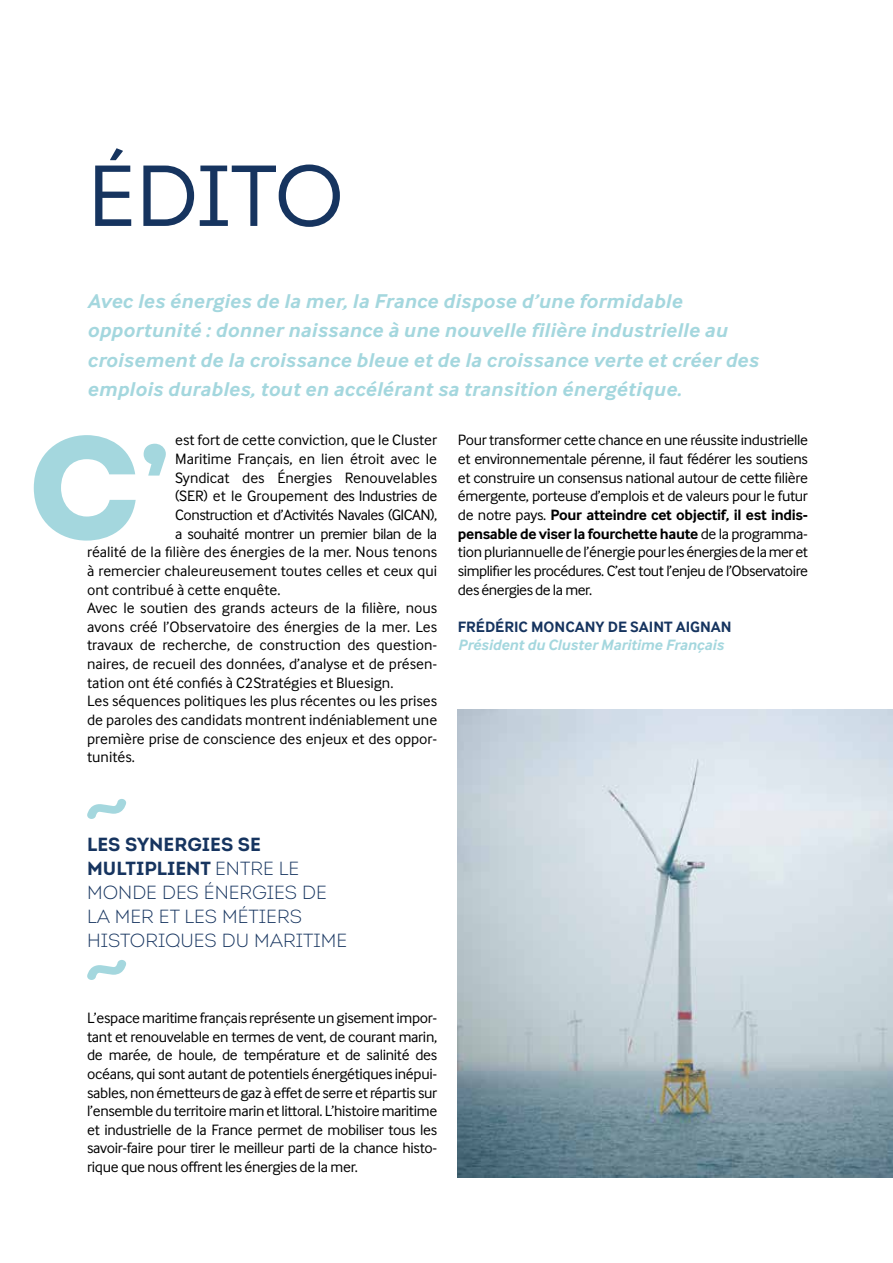
<style>
.page{position:relative;width:893px;height:1263px;background:#fff}
.page>*{position:absolute;margin:0;border:0;box-sizing:border-box;transform-origin:0 0}
.t1{font:147.45px "Intro";color:#a4d7de}
.t2{font:86.25px "Intro";letter-spacing:-.015em;color:#16345f}
.t3{font:italic 700 20.7px/29.4px "Inter Face";letter-spacing:.02em;color:#a4d7de}
.t4{font:300 18.9px/24.2px "Intro";color:#16345f}
.t5{font:15.6px/18.6px "Inter Face";color:#000;text-align:justify}
.t6{font:15.6px "Inter Face";letter-spacing:-.03em;color:#000}
.t7{font:italic 700 15.6px "Inter Face";color:#a4d7de}
.t8{font:700 15.6px "Inter Face";color:#16345f}
.s1{font-weight:700;font-size:135.6px}
.s2{font-weight:700}
</style>
<div class="page">
<svg style="left:87px;top:799px;width:39px;height:20px"></svg>
<svg style="left:87px;top:960px;width:39px;height:20px"></svg>
<img style="left:457px;top:709px;width:436px;height:468px">
<h2 class="t2" style="left:87px;top:143px;width:259px">ÉDITO</h2>
<p class="t3" style="left:87px;top:286px;width:673px">Avec les énergies de la mer, la France dispose d’une formidable opportunité : donner naissance à une nouvelle filière industrielle au croisement de la croissance bleue et de la croissance verte et créer des emplois durables, tout en accélérant sa transition énergétique.</p>
<h1 class="t1" style="left:27px;top:400px;width:147px">C<span class="s1">’</span></h1>
<p class="t5" style="left:458px;top:431px;width:352px">Pour transformer cette chance en une réussite industrielle et environnementale pérenne, il faut fédérer les soutiens et construire un consensus national autour de cette filière émergente, porteuse d’emplois et de valeurs pour le futur de notre pays. <span class="s2">Pour atteindre cet objectif, il est indis&shy;pensable de viser la fourchette haute</span> de la programma&shy;tion pluriannuelle de l’énergie pour les énergies de la mer et simplifier les procédures. C’est tout l’enjeu de l’Observatoire des énergies de la mer.</p>
<p class="t8" style="left:458px;top:617px;width:275px">FRÉDÉRIC MONCANY DE SAINT AIGNAN</p>
<p class="t7" style="left:458px;top:636px;width:267px">Président du Cluster Maritime Français</p>
<p class="t5" style="left:175px;top:431px;width:263px">est fort de cette conviction, que le Cluster</p>
<p class="t5" style="left:175px;top:449px;width:263px">Maritime Français, en lien étroit avec le</p>
<p class="t5" style="left:175px;top:468px;width:263px">Syndicat des Énergies Renouvelables</p>
<p class="t5" style="left:175px;top:487px;width:264px">(SER) et le Groupement des Industries de</p>
<p class="t6" style="left:175px;top:506px;width:263px">Construction et d’Activités Navales (GICAN),</p>
<p class="t6" style="left:175px;top:525px;width:263px">a souhaité montrer un premier bilan de la</p>
<p class="t5" style="left:87px;top:543px;width:352px">réalité de la filière des énergies de la mer. Nous tenons</p>
<p class="t5" style="left:87px;top:561px;width:351px">à remercier chaleureusement toutes celles et ceux qui</p>
<p class="t5" style="left:87px;top:580px;width:195px">ont contribué à cette enquête.</p>
<p class="t5" style="left:87px;top:598px;width:352px">Avec le soutien des grands acteurs de la filière, nous</p>
<p class="t5" style="left:87px;top:617px;width:352px">avons créé l’Observatoire des énergies de la mer. Les</p>
<p class="t5" style="left:87px;top:636px;width:351px">travaux de recherche, de construction des question-</p>
<p class="t5" style="left:87px;top:654px;width:352px">naires, de recueil des données, d’analyse et de présen-</p>
<p class="t5" style="left:87px;top:673px;width:308px">tation ont été confiés à C2Stratégies et Bluesign.</p>
<p class="t5" style="left:87px;top:692px;width:352px">Les séquences politiques les plus récentes ou les prises</p>
<p class="t5" style="left:87px;top:710px;width:352px">de paroles des candidats montrent indéniablement une</p>
<p class="t5" style="left:87px;top:729px;width:352px">première prise de conscience des enjeux et des oppor-</p>
<p class="t5" style="left:87px;top:748px;width:49px">tunités.</p>
<p class="t4" style="left:87px;top:832px;width:261px"><span class="s2">LES SYNERGIES SE<br>MULTIPLIENT</span> ENTRE LE<br>MONDE DES ÉNERGIES DE<br>LA MER ET LES MÉTIERS<br>HISTORIQUES DU MARITIME</p>
<p class="t5" style="left:87px;top:1008px;width:352px">L’espace maritime français représente un gisement impor&shy;tant et renouvelable en termes de vent, de courant marin, de marée, de houle, de température et de salinité des océans, qui sont autant de potentiels énergétiques inépui&shy;sables, non émetteurs de gaz à effet de serre et répartis sur l’ensemble du territoire marin et littoral. L’histoire maritime et industrielle de la France permet de mobiliser tous les savoir-faire pour tirer le meilleur parti de la chance histo&shy;rique que nous offrent les énergies de la mer.</p>
</div>
